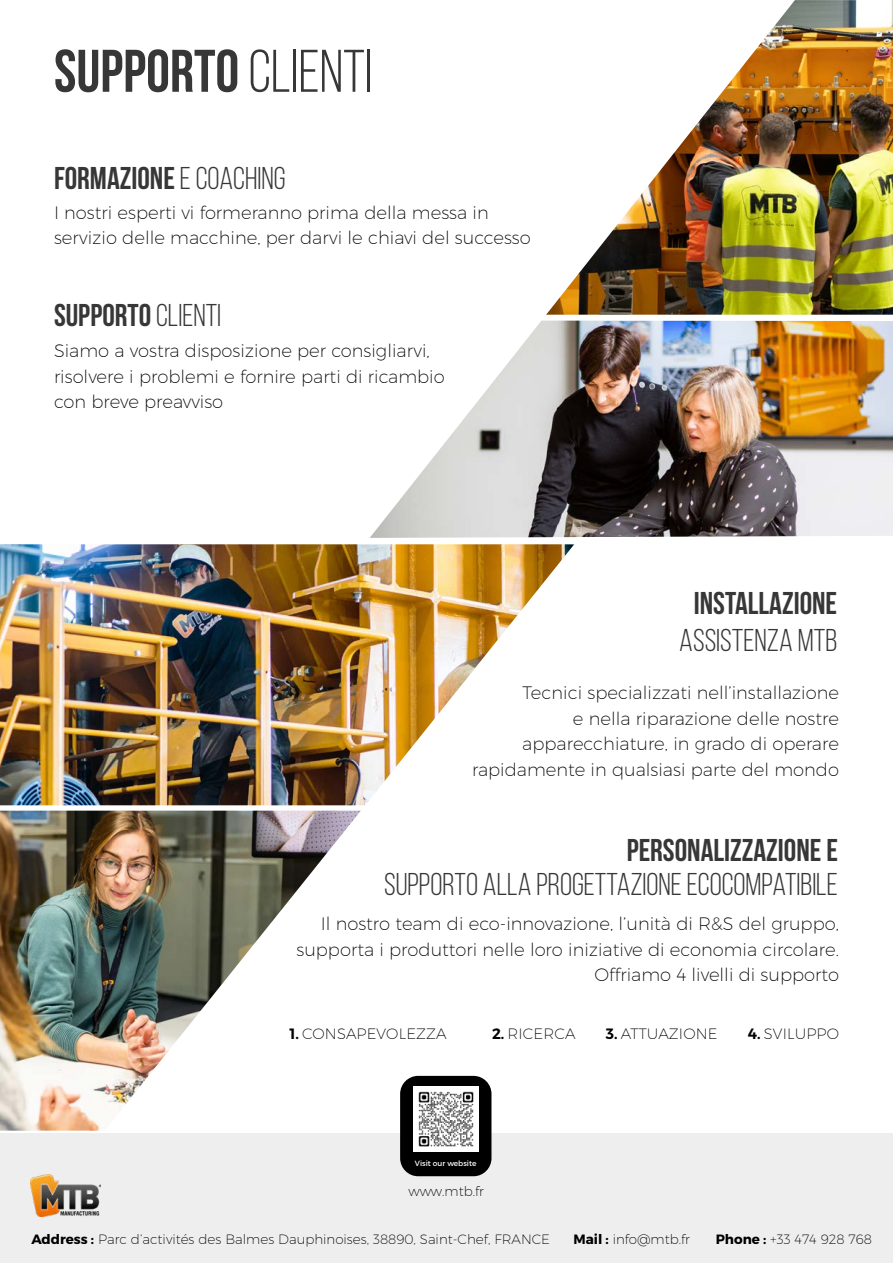
<style>
.page{position:relative;width:893px;height:1263px;background:#fff}
.page>*{position:absolute;margin:0;border:0;box-sizing:border-box;transform-origin:0 0}
.t1{font:700 60px "Bebas Neue";color:#373737}
.t2{font:700 31.5px/37.8px "Bebas Neue";color:#373737;text-align:center}
.t3{font:31.5px/34.5px "Bebas Neue";color:#373737;text-align:right}
.t4{font:200 18px/25.5px "Montserrat";color:#000}
.t5{font:200 15px "Montserrat";letter-spacing:.01em;color:#000}
.t6{font:200 13.5px "Montserrat";color:#000}
.t7{font:7.5px "Montserrat";color:#fff}
.s1{font-weight:400}
.s2{font-weight:700}
.s3{font-weight:600}
</style>
<div class="page">
<img style="left:795px;top:0;width:98px;height:315px">
<img style="left:795px;top:321px;width:98px;height:216px">
<img style="left:370px;top:0;width:425px;height:537px">
<img style="left:0;top:544px;width:103px;height:261px">
<img style="left:0;top:811px;width:103px;height:320px">
<img style="left:103px;top:537px;width:473px;height:596px">
<div style="left:0;top:1133px;width:893px;height:130px;background:#eee"></div>
<div style="left:400px;top:1076px;width:91px;height:100px;background:#000;border-radius:18px"></div>
<img style="left:414px;top:1086px;width:65px;height:65px">
<img style="left:30px;top:1175px;width:70px;height:41px">
<p class="t1" style="left:54px;top:38px;width:320px">SUPPORTO <span class="s1">CLIENTI</span></p>
<p class="t2" style="left:54px;top:159px;width:233px">FORMAZIONE <span class="s1">E COACHING</span></p>
<p class="t4" style="left:54px;top:199px;width:478px">I nostri esperti vi formeranno prima della messa in servizio delle macchine, per darvi le chiavi del successo</p>
<p class="t2" style="left:54px;top:295px;width:169px">SUPPORTO <span class="s1">CLIENTI</span></p>
<p class="t4" style="left:54px;top:338px;width:392px">Siamo a vostra disposizione per consigliarvi, risolvere i problemi e fornire parti di ricambio con breve preavviso</p>
<p class="t2" style="left:679px;top:583px;width:159px">INSTALLAZIONE<br><span class="s1">ASSISTENZA MTB</span></p>
<p class="t4" style="left:472px;top:679px;width:368px;text-align:right">Tecnici specializzati nell’installazione<br>e nella riparazione delle nostre apparecchiature, in grado di operare rapidamente in qualsiasi parte del mondo</p>
<p class="t3" style="left:384px;top:833px;width:455px"><span class="s2">PERSONALIZZAZIONE E<br></span>SUPPORTO ALLA PROGETTAZIONE ECOCOMPATIBILE</p>
<p class="t4" style="left:296px;top:911px;width:544px;text-align:right">Il nostro team di eco-innovazione, l’unità di R&amp;S del gruppo, supporta i produttori nelle loro iniziative di economia circolare.<br>Offriamo 4 livelli di supporto</p>
<p class="t5" style="left:289px;top:1024px;width:159px"><span class="s3">1.</span> CONSAPEVOLEZZA</p>
<p class="t5" style="left:492px;top:1024px;width:85px"><span class="s3">2.</span> RICERCA</p>
<p class="t5" style="left:606px;top:1024px;width:113px"><span class="s3">3.</span> ATTUAZIONE</p>
<p class="t5" style="left:748px;top:1024px;width:93px"><span class="s3">4.</span> SVILUPPO</p>
<p class="t7" style="left:415px;top:1158px;width:63px">Visit our website</p>
<p class="t6" style="left:408px;top:1183px;width:77px">www.mtb.fr</p>
<p class="t6" style="left:31px;top:1231px;width:520px"><span class="s2">Address :</span> Parc d’activités des Balmes Dauphinoises, 38890, Saint-Chef, FRANCE</p>
<p class="t6" style="left:573px;top:1231px;width:118px"><span class="s2">Mail :</span> info@mtb.fr</p>
<p class="t6" style="left:716px;top:1231px;width:158px"><span class="s2">Phone :</span> +33 474 928 768</p>
</div>
